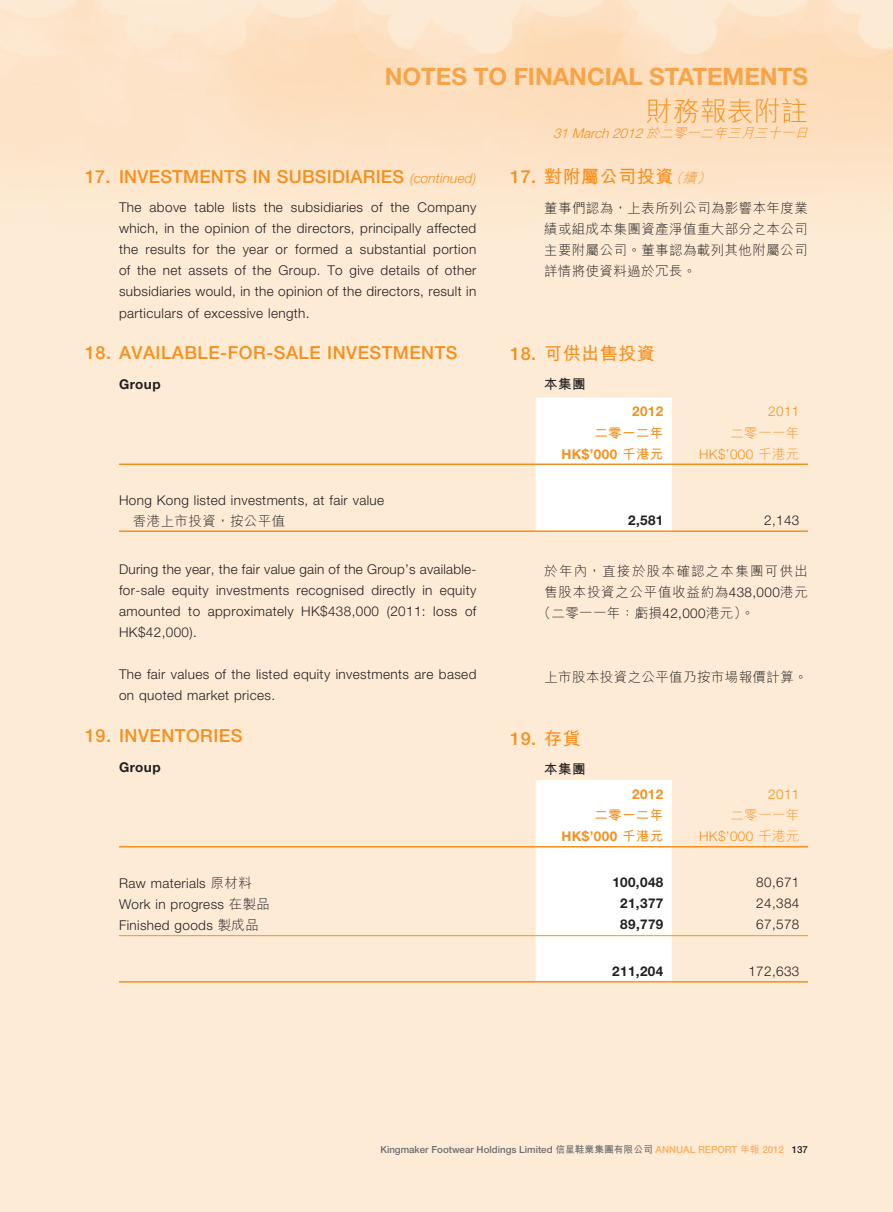
<style>
.page{position:relative;width:893px;height:1212px;background:#feebd6}
.page>*{position:absolute;margin:0;border:0;box-sizing:border-box;transform-origin:0 0}
.t1{font:300 27px "M Hei HK";color:#f4901d}
.t2{font:700 24px "Helvetica Neue LT Std";color:#f7a449}
.t3{font:500 18px "Helvetica Neue LT Std";letter-spacing:.03em;color:#f4901d}
.t4{font:700 18px "M Hei HK";letter-spacing:.03em;color:#f4901d}
.t5{font:300 13.5px/21px "Helvetica Neue LT Std";letter-spacing:.03em;color:#231f20;text-align:justify}
.t6{font:300 13.5px/21px "M Hei HK";letter-spacing:.03em;color:#231f20;text-align:justify}
.t7{font:700 13.5px "Helvetica Neue LT Std";letter-spacing:.03em;color:#231f20}
.t8{font:700 13.5px "Helvetica Neue LT Std";letter-spacing:.03em;color:#f4901d}
.t9{font:300 13.5px "Helvetica Neue LT Std";letter-spacing:.03em;color:#f4901d}
.t10{font:italic 300 13.5px "M Hei HK";color:#f4901d}
.t11{font:300 13.5px "M Hei HK";letter-spacing:.055em;color:#231f20}
.t12{font:300 13.5px "M Hei HK";letter-spacing:.095em;color:#231f20}
.t13{font:700 13.5px "M Hei HK";letter-spacing:.03em;color:#f4901d}
.t14{font:300 13.5px "M Hei HK";letter-spacing:.03em;color:#f4901d}
.t15{font:700 13.5px "M Hei HK";letter-spacing:.03em;color:#231f20}
.t16{font:500 9.75px "Helvetica Neue LT Std";color:#6c6d70}
.t17{font:500 9.75px "Helvetica Neue LT Std";color:#231f20}
.s1{font-family:"Helvetica Neue LT Std"}
.s2{font-weight:300;font-style:italic;font-size:13.5px}
.s3{font-family:"Helvetica Neue LT Std";font-weight:500}
.s4{font-family:"M Hei HK"}
.s5{font-family:"M Hei HK";font-weight:700}
.s6{color:#f8ae5e}
.s7{font-family:"M Hei HK";font-weight:700;color:#f8ae5e}
</style>
<div class="page">
<div style="left:536px;top:397px;width:136px;height:133px;background:#fff"></div>
<hr style="left:119px;top:463px;width:417px;height:2px;background:#f4901d">
<hr style="left:536px;top:463px;width:136px;height:2px;background:#f4901d">
<hr style="left:672px;top:463px;width:136px;height:2px;background:#f4901d">
<hr style="left:119px;top:530px;width:417px;height:2px;background:#f4901d">
<hr style="left:536px;top:530px;width:136px;height:2px;background:#f4901d">
<hr style="left:672px;top:530px;width:136px;height:2px;background:#f4901d">
<div style="left:536px;top:780px;width:136px;height:201px;background:#fff"></div>
<hr style="left:119px;top:846px;width:417px;height:1px;background:#f4901d">
<hr style="left:536px;top:846px;width:136px;height:1px;background:#f4901d">
<hr style="left:672px;top:846px;width:136px;height:1px;background:#f4901d">
<hr style="left:119px;top:935px;width:417px;height:1px;background:#f4901d">
<hr style="left:536px;top:935px;width:136px;height:1px;background:#f4901d">
<hr style="left:672px;top:935px;width:136px;height:1px;background:#f4901d">
<hr style="left:119px;top:981px;width:417px;height:1px;background:#f4901d">
<hr style="left:536px;top:981px;width:136px;height:1px;background:#f4901d">
<hr style="left:672px;top:981px;width:136px;height:1px;background:#f4901d">
<h2 class="t2" style="left:385px;top:62px;width:425px">NOTES TO FINANCIAL STATEMENTS</h2>
<h1 class="t1" style="left:646px;top:92px;width:164px">財務報表附註</h1>
<p class="t10" style="left:553px;top:124px;width:261px"><span class="s1">31March2012</span>於二零一二年三月三十一日</p>
<h3 class="t3" style="left:85px;top:166px;width:393px">17. INVESTMENTS IN SUBSIDIARIES <span class="s2">(continued)</span></h3>
<p class="t5" style="left:119px;top:197px;width:359px">The above table lists the subsidiaries of the Company which, in the opinion of the directors, principally affected the results for the year or formed a substantial portion of the net assets of the Group. To give details of other subsidiaries would, in the opinion of the directors, result in particulars of excessive length.</p>
<h3 class="t3" style="left:85px;top:342px;width:374px">18. AVAILABLE-FOR-SALE INVESTMENTS</h3>
<p class="t7" style="left:119px;top:376px;width:43px">Group</p>
<h3 class="t4" style="left:510px;top:163px;width:206px"><span class="s3">17.</span> 對附屬公司投資<span class="s2">（續）</span></h3>
<p class="t6" style="left:544px;top:197px;width:265px">董事們認為，上表所列公司為影響本年度業績或組成本集團資產淨值重大部分之本公司主要附屬公司。董事認為載列其他附屬公司詳情將使資料過於冗長。</p>
<h3 class="t4" style="left:510px;top:340px;width:146px"><span class="s3">18.</span> 可供出售投資</h3>
<p class="t15" style="left:544px;top:375px;width:43px">本集團</p>
<p class="t8" style="left:632px;top:403px;width:33px">2012</p>
<p class="t9" style="left:768px;top:403px;width:33px">2011</p>
<p class="t13" style="left:594px;top:423px;width:71px">二零一二年</p>
<p class="t14" style="left:730px;top:423px;width:71px">二零一一年</p>
<p class="t8" style="left:561px;top:446px;width:103px">HK$’000 <span class="s4">千港元</span></p>
<p class="t9" style="left:699px;top:446px;width:102px">HK$’000 <span class="s4">千港元</span></p>
<p class="t5" style="left:119px;top:489px;width:267px">Hong Kong listed investments, at fair value</p>
<p class="t6" style="left:133px;top:510px;width:154px">香港上市投資，按公平值</p>
<p class="t7" style="left:628px;top:512px;width:37px">2,581</p>
<p class="t5" style="left:764px;top:510px;width:37px">2,143</p>
<p class="t5" style="left:119px;top:558px;width:359px">During the year, the fair value gain of the Group’s available&shy;for-sale equity investments recognised directly in equity amounted to approximately HK$438,000 (2011: loss of HK$42,000).</p>
<p class="t5" style="left:119px;top:663px;width:359px">The fair values of the listed equity investments are based on quoted market prices.</p>
<h3 class="t3" style="left:85px;top:725px;width:159px">19. INVENTORIES</h3>
<p class="t7" style="left:119px;top:758px;width:43px">Group</p>
<p class="t8" style="left:632px;top:785px;width:33px">2012</p>
<p class="t9" style="left:768px;top:786px;width:33px">2011</p>
<p class="t13" style="left:594px;top:805px;width:71px">二零一二年</p>
<p class="t14" style="left:730px;top:806px;width:71px">二零一一年</p>
<p class="t8" style="left:561px;top:828px;width:103px">HK$’000 <span class="s4">千港元</span></p>
<p class="t9" style="left:699px;top:828px;width:102px">HK$’000 <span class="s4">千港元</span></p>
<p class="t5" style="left:119px;top:872px;width:134px">Raw materials <span class="s4">原材料</span></p>
<p class="t7" style="left:612px;top:874px;width:53px">100,048</p>
<p class="t5" style="left:756px;top:872px;width:45px">80,671</p>
<p class="t5" style="left:119px;top:893px;width:153px">Work in progress <span class="s4">在製品</span></p>
<p class="t7" style="left:620px;top:895px;width:45px">21,377</p>
<p class="t5" style="left:756px;top:893px;width:45px">24,384</p>
<p class="t5" style="left:119px;top:914px;width:141px">Finished goods <span class="s4">製成品</span></p>
<p class="t7" style="left:620px;top:916px;width:45px">89,779</p>
<p class="t5" style="left:756px;top:914px;width:45px">67,578</p>
<p class="t7" style="left:612px;top:962px;width:53px">211,204</p>
<p class="t5" style="left:748px;top:960px;width:53px">172,633</p>
<p class="t12" style="left:544px;top:562px;width:265px">於年內，直接於股本確認之本集團可供出</p>
<p class="t11" style="left:544px;top:583px;width:265px">售股本投資之公平值收益約為<span class="s1">438,000</span>港元</p>
<p class="t6" style="left:538px;top:602px;width:218px">（二零一一年：虧損<span class="s1">42,000</span>港元）。</p>
<p class="t6" style="left:544px;top:665px;width:265px">上市股本投資之公平值乃按市場報價計算。</p>
<h3 class="t3" style="left:510px;top:727px;width:72px">19. <span class="s5">存貨</span></h3>
<p class="t15" style="left:544px;top:759px;width:43px">本集團</p>
<p class="t16" style="left:380px;top:1144px;width:405px">Kingmaker Footwear Holdings Limited <span class="s5">信星鞋業集團有限公司</span> <span class="s6">ANNUAL REPORT</span> <span class="s7">年報</span> <span class="s6">2012</span></p>
<p class="t17" style="left:792px;top:1144px;width:18px">137</p>
</div>
